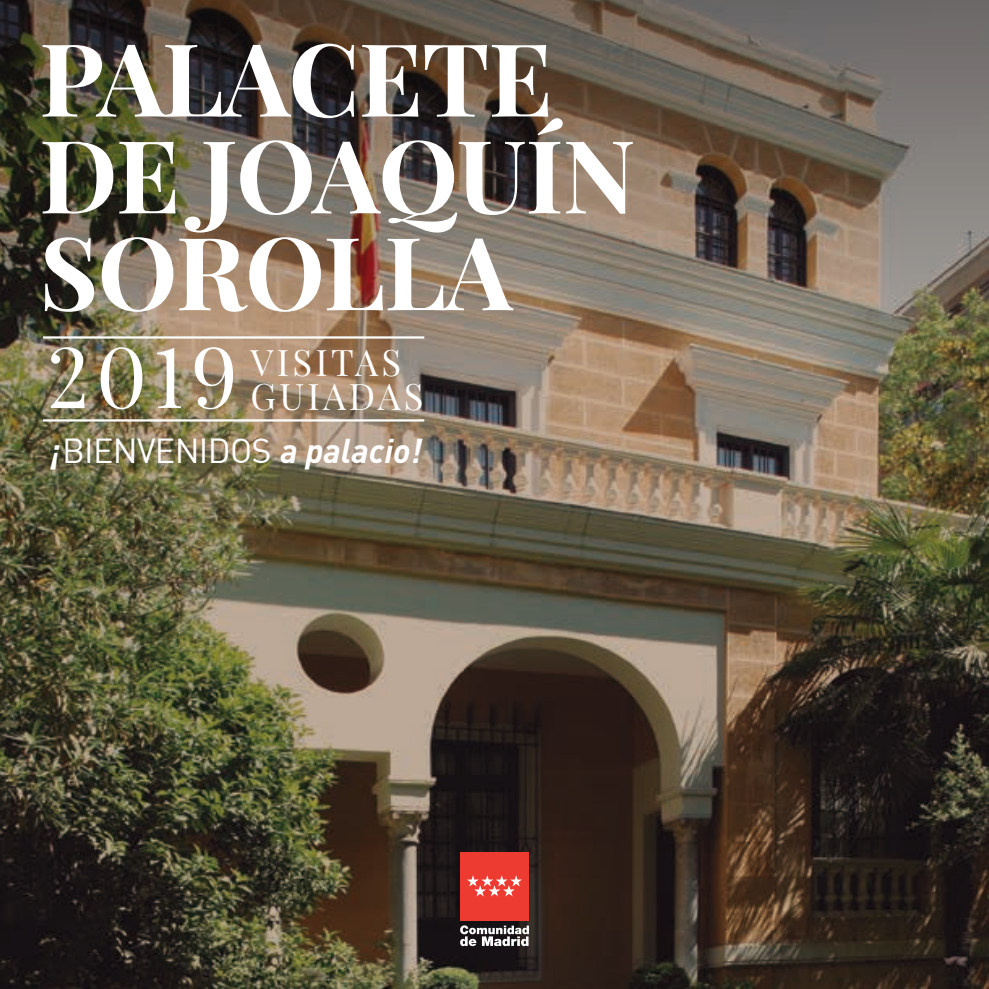
<style>
.page{position:relative;width:989px;height:989px;background:#fff}
.page>*{position:absolute;margin:0;border:0;box-sizing:border-box;transform-origin:0 0}
.t1{font:700 101.25px/96.8px "Playfair Display";letter-spacing:-.015em;color:#fff}
.t2{font:84.38px "Playfair Display";color:#fff}
.t3{font:36.45px "Playfair Display";letter-spacing:.09em;color:#fff}
.t4{font:33.98px "DIN";letter-spacing:-.02em;color:#fff}
.s1{font-family:"DIN Pro";font-weight:700;font-style:italic}
</style>
<div class="page">
<img style="left:0;top:322px;width:989px;height:667px">
<img style="left:0;top:0;width:989px;height:322px">
<div style="left:460px;top:852px;width:69px;height:69px;background:#ee3b32"></div>
<svg style="left:467px;top:875px;width:55px;height:21px"></svg>
<svg style="left:460px;top:925px;width:69px;height:21px"></svg>
<hr style="left:43px;top:336px;width:381px;height:2px;background:#fff">
<hr style="left:43px;top:419px;width:381px;height:2px;background:#fff">
<p class="t1" style="left:39px;top:30px;width:598px">PALACETE<br>DE JOAQUÍN<br>SOROLLA</p>
<p class="t3" style="left:250px;top:340px;width:152px">VISITAS</p>
<p class="t2" style="left:47px;top:324px;width:192px">2019</p>
<p class="t3" style="left:250px;top:373px;width:175px">GUIADAS</p>
<p class="t4" style="left:51px;top:429px;width:373px"><span class="s1">¡</span>BIENVENIDOS <span class="s1">a palacio!</span></p>
</div>
